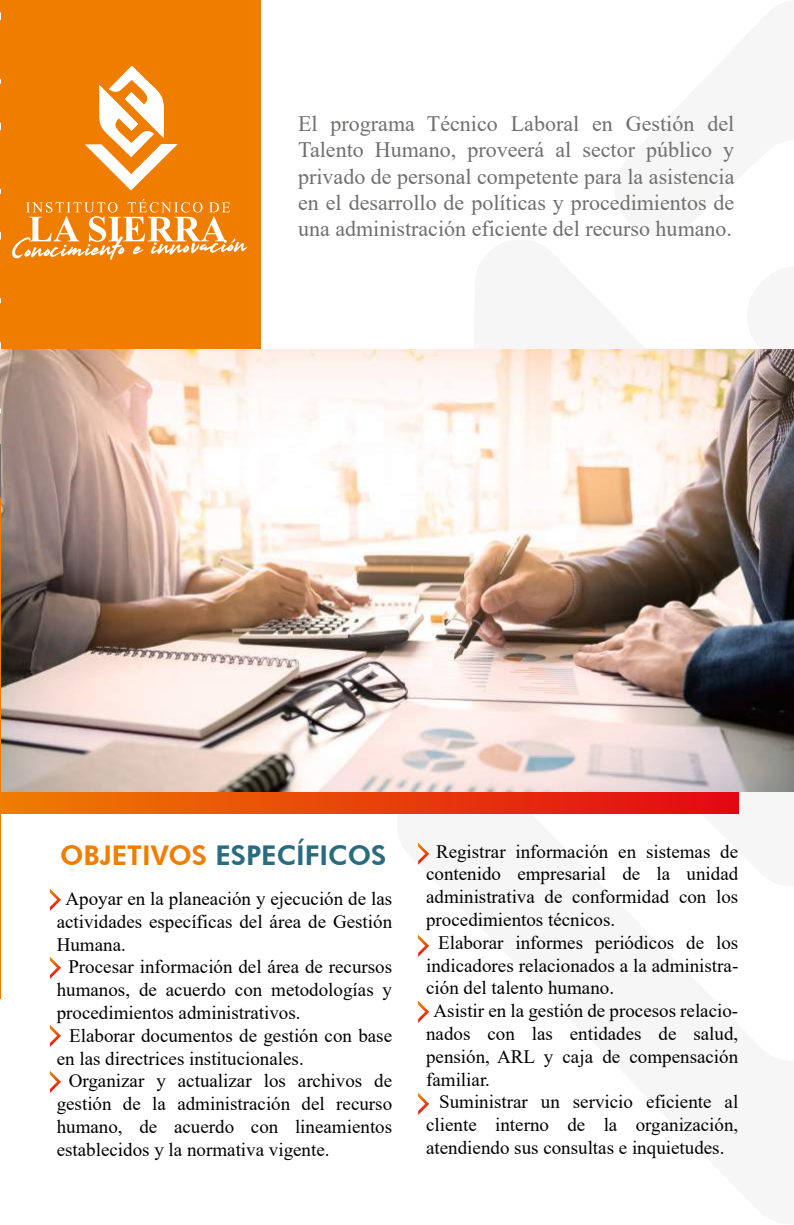
<style>
.page{position:relative;width:794px;height:1225px;background:#fff}
.page>*{position:absolute;margin:0;border:0;box-sizing:border-box;transform-origin:0 0}
.t1{font:800 27.2px "Futura BT";color:#296b7f}
.t2{font:22px/26.4px "Times New Roman";color:#6f6f6e;text-align:justify}
.t3{font:19px/22.8px "Times New Roman";color:#000;text-align:justify}
.s1{color:#ef7d00}
</style>
<div class="page">
<div style="left:0;top:791px;width:738px;height:22px;background:linear-gradient(to right,#ee7d00,#e20713)"></div>
<div style="left:0;top:0;width:260px;height:350px;background:#ef7d00"></div>
<img style="left:0;top:349px;width:794px;height:442px">
<svg style="left:85px;top:66px;width:92px;height:124px"></svg>
<svg style="left:12px;top:199px;width:236px;height:61px"></svg>
<svg style="left:50px;top:889px;width:11px;height:21px"></svg>
<svg style="left:50px;top:957px;width:11px;height:21px"></svg>
<svg style="left:50px;top:1025px;width:11px;height:21px"></svg>
<svg style="left:50px;top:1071px;width:11px;height:21px"></svg>
<svg style="left:418px;top:842px;width:11px;height:22px"></svg>
<svg style="left:418px;top:934px;width:11px;height:22px"></svg>
<svg style="left:418px;top:1000px;width:11px;height:22px"></svg>
<svg style="left:418px;top:1093px;width:11px;height:21px"></svg>
<svg style="left:0;top:341px;width:1px;height:18px"></svg>
<svg style="left:0;top:392px;width:1px;height:49px"></svg>
<hr style="left:0;top:444px;width:1px;height:54px;background:#6f6f6e">
<hr style="left:0;top:498px;width:1px;height:500px;background:#ef7d00">
<p class="t2" style="left:298px;top:109px;width:438px">El programa Técnico Laboral en Gestión del Talento Humano, proveerá al sector público y privado de personal competente para la asistencia en el desarrollo de políticas y procedimientos de una administración eficiente del recurso humano.</p>
<h1 class="t1" style="left:60px;top:838px;width:328px"><span class="s1">OBJETIVOS</span> ESPECÍFICOS</h1>
<p class="t3" style="left:57px;top:886px;width:337px;text-indent:9px">Apoyar en la planeación y ejecución de las actividades específicas del área de Gestión Humana.</p>
<p class="t3" style="left:57px;top:955px;width:337px;text-indent:12px">Procesar información del área de recursos humanos, de acuerdo con metodologías y procedimientos administrativos.</p>
<p class="t3" style="left:57px;top:1023px;width:337px;text-indent:13px">Elaborar documentos de gestión con base en las directrices institucionales.</p>
<p class="t3" style="left:57px;top:1069px;width:337px;text-indent:12px">Organizar y actualizar los archivos de gestión de la administración del recurso humano, de acuerdo con lineamientos establecidos y la normativa vigente.</p>
<p class="t3" style="left:426px;top:839px;width:314px;text-indent:10px">Registrar información en sistemas de contenido empresarial de la unidad administrativa de conformidad con los procedimientos técnicos.</p>
<p class="t3" style="left:438px;top:930px;width:302px">Elaborar informes periódicos de los</p>
<p class="t3" style="left:426px;top:953px;width:314px">indicadores relacionados a la administra-</p>
<p class="t3" style="left:426px;top:976px;width:189px">ción del talento humano.</p>
<p class="t3" style="left:433px;top:998px;width:306px">Asistir en la gestión de procesos relacio-</p>
<p class="t3" style="left:426px;top:1021px;width:314px">nados con las entidades de salud,</p>
<p class="t3" style="left:426px;top:1044px;width:314px">pensión, ARL y caja de compensación</p>
<p class="t3" style="left:426px;top:1067px;width:65px">familiar.</p>
<p class="t3" style="left:439px;top:1090px;width:301px">Suministrar un servicio eficiente al</p>
<p class="t3" style="left:426px;top:1112px;width:314px">cliente interno de la organización,</p>
<p class="t3" style="left:426px;top:1135px;width:300px">atendiendo sus consultas e inquietudes.</p>
</div>
